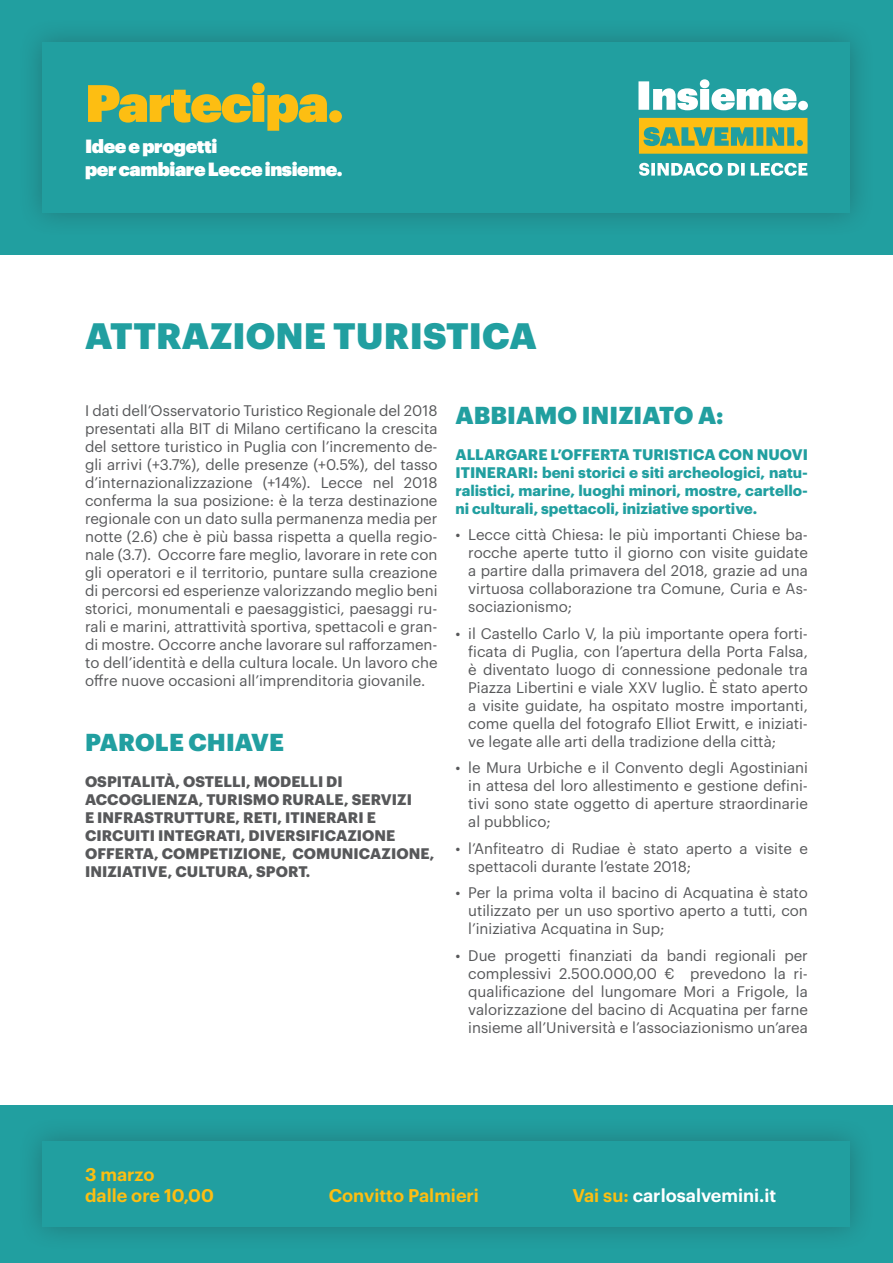
<style>
.page{position:relative;width:893px;height:1263px;background:#fff}
.page>*{position:absolute;margin:0;border:0;box-sizing:border-box;transform-origin:0 0}
.t1{font:51.3px "Graphik Super";letter-spacing:-.02em;color:#fdbe12}
.t2{font:900 36px "Graphik";letter-spacing:.005em;color:#219fa0}
.t3{font:900 24px "Graphik";letter-spacing:.005em;color:#219fa0}
.t4{font:18.75px/22.5px "Graphik Super";letter-spacing:-.02em;color:#fff}
.t5{font:600 18px/21.6px "Graphik";color:#fdbe12}
.t6{font:600 18px "Graphik";color:#fff}
.t7{font:15px/18px "Graphik";color:#57585a;text-align:justify}
.t8{font:700 15px/18px "Graphik";letter-spacing:.005em;color:#57585a}
.t9{font:700 15px/18px "Graphik";color:#219fa0;text-align:justify}
.s1{color:#fdbe12}
</style>
<div class="page">
<div style="left:0;top:0;width:893px;height:255px;background:#219fa0"></div>
<div style="left:17px;top:17px;width:859px;height:221px;background:#21999a"></div>
<div style="left:43px;top:43px;width:807px;height:170px;background:#219fa0"></div>
<svg style="left:639px;top:118px;width:168px;height:36px"></svg>
<svg style="left:639px;top:163px;width:168px;height:13px"></svg>
<svg style="left:638px;top:79px;width:170px;height:31px"></svg>
<div style="left:0;top:1106px;width:893px;height:157px;background:#219fa0"></div>
<div style="left:17px;top:1116px;width:859px;height:136px;background:#21999a"></div>
<div style="left:43px;top:1142px;width:807px;height:85px;background:#219fa0"></div>
<h1 class="t1" style="left:85px;top:63px;width:260px">Partecipa.</h1>
<p class="t4" style="left:85px;top:133px;width:259px">Idee e progetti<br>per cambiare Lecce insieme.</p>
<h2 class="t2" style="left:85px;top:308px;width:453px">ATTRAZIONE TURISTICA</h2>
<p class="t7" style="left:85px;top:401px;width:354px">I dati dell’Osservatorio Turistico Regionale del 2018 presentati alla BIT di Milano certificano la crescita del settore turistico in Puglia con l’incremento de&shy;gli arrivi (+3.7%), delle presenze (+0.5%), del tasso d’internazionalizzazione (+14%). Lecce nel 2018 conferma la sua posizione: è la terza destinazione regionale con un dato sulla permanenza media per notte (2.6) che è più bassa rispetta a quella regio&shy;nale (3.7). Occorre fare meglio, lavorare in rete con gli operatori e il territorio, puntare sulla creazione di percorsi ed esperienze valorizzando meglio beni storici, monumentali e paesaggistici, paesaggi ru&shy;rali e marini, attrattività sportiva, spettacoli e gran&shy;di mostre. Occorre anche lavorare sul rafforzamen&shy;to dell’identità e della cultura locale. Un lavoro che offre nuove occasioni all’imprenditoria giovanile.</p>
<h3 class="t3" style="left:85px;top:724px;width:200px">PAROLE CHIAVE</h3>
<p class="t8" style="left:85px;top:771px;width:351px">OSPITALITÀ, OSTELLI, MODELLI DI ACCOGLIENZA, TURISMO RURALE, SERVIZI<br>E INFRASTRUTTURE, RETI, ITINERARI E CIRCUITI INTEGRATI, DIVERSIFICAZIONE OFFERTA, COMPETIZIONE, COMUNICAZIONE, INIZIATIVE, CULTURA, SPORT.</p>
<h3 class="t3" style="left:456px;top:396px;width:269px">ABBIAMO INIZIATO A:</h3>
<p class="t9" style="left:455px;top:444px;width:354px">ALLARGARE L’OFFERTA TURISTICA CON NUOVI ITINERARI: beni storici e siti archeologici, natu&shy;ralistici, marine, luoghi minori, mostre, cartello&shy;ni culturali, spettacoli, iniziative sportive.</p>
<p class="t7" style="left:468px;top:525px;width:341px;text-indent:-13px">• Lecce città Chiesa: le più importanti Chiese ba&shy;rocche aperte tutto il giorno con visite guidate a partire dalla primavera del 2018, grazie ad una virtuosa collaborazione tra Comune, Curia e As&shy;sociazionismo;</p>
<p class="t7" style="left:468px;top:623px;width:341px;text-indent:-13px">• il Castello Carlo V, la più importante opera forti&shy;ficata di Puglia, con l’apertura della Porta Falsa, è diventato luogo di connessione pedonale tra Piazza Libertini e viale XXV luglio. È stato aperto a visite guidate, ha ospitato mostre importanti, come quella del fotografo Elliot Erwitt, e iniziati&shy;ve legate alle arti della tradizione della città;</p>
<p class="t7" style="left:468px;top:758px;width:341px;text-indent:-13px">• le Mura Urbiche e il Convento degli Agostiniani in attesa del loro allestimento e gestione defini&shy;tivi sono state oggetto di aperture straordinarie al pubblico;</p>
<p class="t7" style="left:468px;top:838px;width:341px;text-indent:-13px">• l’Anfiteatro di Rudiae è stato aperto a visite e spettacoli durante l’estate 2018;</p>
<p class="t7" style="left:468px;top:883px;width:341px;text-indent:-13px">• Per la prima volta il bacino di Acquatina è stato utilizzato per un uso sportivo aperto a tutti, con l’iniziativa Acquatina in Sup;</p>
<p class="t7" style="left:468px;top:945px;width:341px;text-indent:-13px">• Due progetti finanziati da bandi regionali per complessivi 2.500.000,00 € prevedono la ri&shy;qualificazione del lungomare Mori a Frigole, la valorizzazione del bacino di Acquatina per farne insieme all’Università e l’associazionismo un’area</p>
<p class="t5" style="left:85px;top:1162px;width:130px">3 marzo<br>dalle ore 10,00</p>
<p class="t5" style="left:329px;top:1183px;width:152px">Convitto Palmieri</p>
<p class="t6" style="left:572px;top:1182px;width:205px"><span class="s1">Vai su:</span> carlosalvemini.it</p>
</div>
